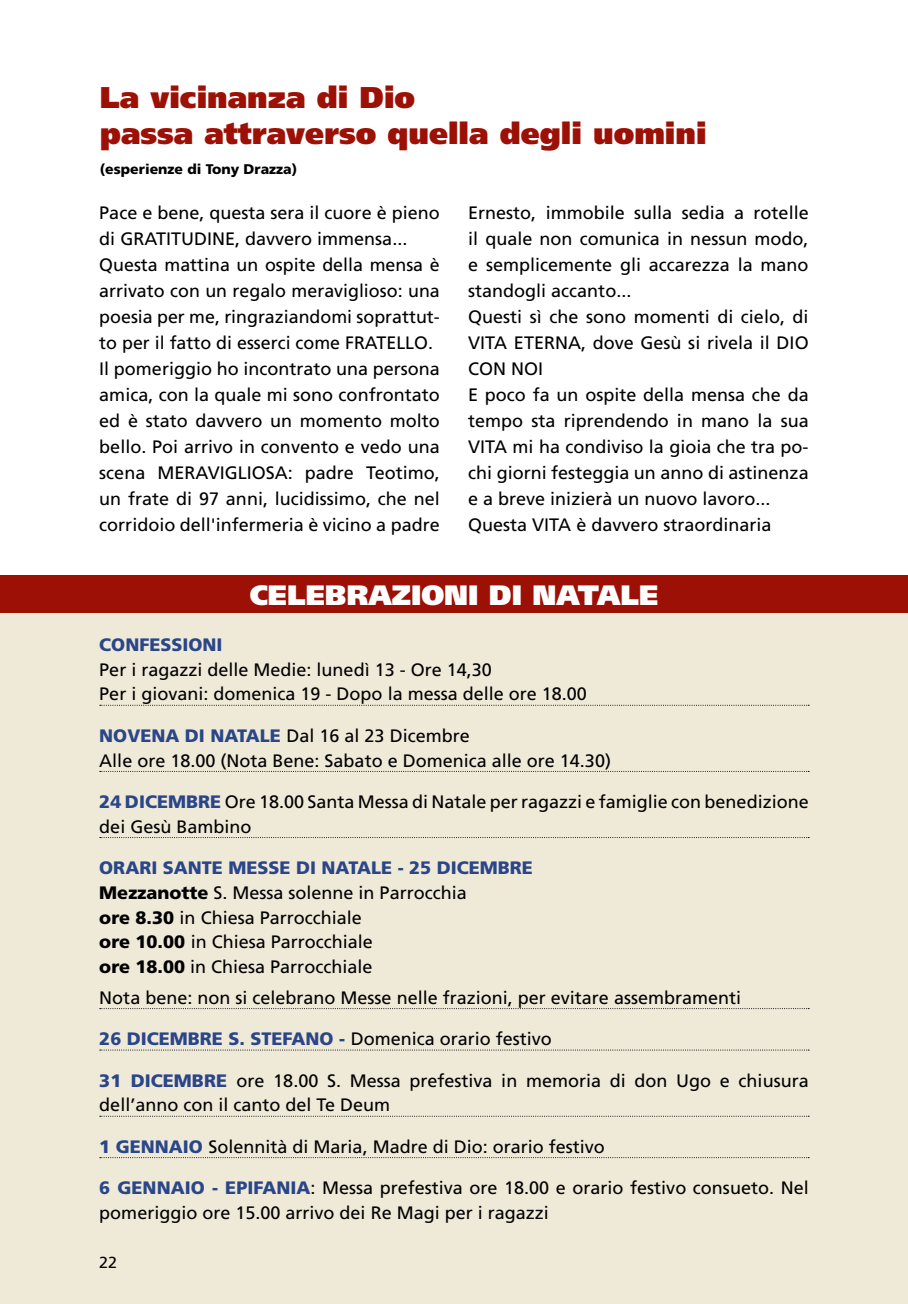
<style>
.page{position:relative;width:908px;height:1304px;background:#fff}
.page>*{position:absolute;margin:0;border:0;box-sizing:border-box;transform-origin:0 0}
.t1{font:900 30px/36px "Frutiger";color:#9c1006}
.t2{font:900 28px "Frutiger";color:#fff}
.t3{font:18px/26px "Frutiger";color:#000}
.t4{font:900 18px "Frutiger";color:#2a4689}
.t5{font:16px "Frutiger";color:#000}
.t6{font:900 14px "Frutiger";color:#000}
.s1{font-weight:900;color:#2a4689}
.s2{font-weight:900}
</style>
<div class="page">
<div style="left:0;top:609px;width:907px;height:695px;background:#efe9d8"></div>
<svg style="left:100px;top:705px;width:708px;height:1px"></svg>
<svg style="left:100px;top:771px;width:708px;height:1px"></svg>
<svg style="left:100px;top:837px;width:708px;height:1px"></svg>
<svg style="left:100px;top:1008px;width:708px;height:1px"></svg>
<svg style="left:100px;top:1050px;width:708px;height:1px"></svg>
<svg style="left:100px;top:1116px;width:708px;height:1px"></svg>
<svg style="left:100px;top:1157px;width:708px;height:1px"></svg>
<div style="left:0;top:575px;width:907px;height:38px;background:#9c1006"></div>
<h1 class="t1" style="left:100px;top:79px;width:608px">La vicinanza di Dio<br>passa attraverso quella degli uomini</h1>
<p class="t6" style="left:100px;top:161px;width:199px">(ESPERIENZE DI TONY DRAZZA)</p>
<p class="t3" style="left:99px;top:200px;width:342px">Pace e bene, questa sera il cuore è pieno di GRATITUDINE</p>
<p class="t3" style="left:99px;top:226px;width:342px;text-indent:136px">, davvero immensa...<br>Questa mattina un ospite della mensa è arrivato con un regalo meraviglioso: una poesia per me, ringraziandomi soprattut&shy;to per il fatto di esserci come FRATELLO</p>
<p class="t3" style="left:99px;top:330px;width:342px;text-indent:328px">.<br>I l pomeriggio ho incontrato una persona amica, con la quale mi sono confrontato ed è stato davvero un momento molto bello. Poi arrivo in convento e vedo una scena MERA</p>
<p class="t3" style="left:99px;top:460px;width:342px;text-align:justify;text-indent:108px">VI GLIOSA: padre Teotimo, un frate di 97 anni, lucidissimo, che nel corridoio dell'infermeria è vicino a padre</p>
<p class="t3" style="left:468px;top:200px;width:342px">Ernesto, immobile sulla sedia a rotelle il quale non comunica in nessun modo, e semplicemente gli accarezza la mano standogli accanto...<br>Questi sì che sono momenti di cielo, di<br>VITA</p>
<p class="t3" style="left:513px;top:330px;width:12px">ETERNA</p>
<p class="t3" style="left:580px;top:330px;width:207px">, dove Gesù si rivela il DIO</p>
<p class="t3" style="left:468px;top:356px;width:342px;text-indent:43px">NOI<br>E poco fa un ospite della mensa che da tempo sta riprendendo in mano la sua<br>VITA</p>
<p class="t3" style="left:468px;top:356px;width:13px">CON</p>
<p class="t3" style="left:468px;top:434px;width:342px;text-indent:44px">mi ha condiviso la gioia che tra po&shy;chi giorni festeggia un anno di astinenza e a breve inizierà un nuovo lavoro...<br>Questa VITA</p>
<p class="t3" style="left:576px;top:512px;width:197px">è davvero straordinaria</p>
<h2 class="t2" style="left:249px;top:578px;width:410px">Celebrazioni di Natale</h2>
<p class="t4" style="left:99px;top:634px;width:24px">CONFESSIONI</p>
<p class="t3" style="left:99px;top:657px;width:489px;line-height:24.8px">Per i ragazzi delle Medie: lunedì 13 - Ore 14,30<br>Per i giovani: domenica 19 - Dopo la messa delle ore 18.00</p>
<p class="t4" style="left:99px;top:725px;width:15px">NOVENA</p>
<p class="t4" style="left:185px;top:725px;width:38px">DI NATALE</p>
<p class="t3" style="left:99px;top:723px;width:513px;line-height:24.8px;text-indent:187px">Dal 16 al 23 Dicembre<br>Alle ore 18.00 (Nota Bene: Sabato e Domenica alle ore 14.30)</p>
<p class="t4" style="left:99px;top:791px;width:39px">24 DICEMBRE</p>
<p class="t3" style="left:99px;top:789px;width:710px;line-height:24.8px;text-indent:125px">Ore 18.00 Santa Messa di Natale per ragazzi e famiglie con benedizione dei Gesù Bambino</p>
<p class="t4" style="left:99px;top:857px;width:13px">ORARI</p>
<p class="t4" style="left:163px;top:857px;width:13px">SANTE</p>
<p class="t4" style="left:228px;top:857px;width:14px">MESSE</p>
<p class="t4" style="left:296px;top:857px;width:38px">DI NATALE</p>
<p class="t3" style="left:99px;top:855px;width:369px;line-height:24.8px;text-indent:298px"><span class="s1">- 25 DICEMBRE<br></span><span class="s2">MEZZANOTTE</span> S. M essa solenne in Parrocchia<br><span class="s2">ORE 8.30</span> in Chiesa Parrocchiale<br><span class="s2">ORE 10.00</span> in Chiesa Parrocchiale<br><span class="s2">ORE 18.00</span> in Chiesa Parrocchiale</p>
<p class="t3" style="left:99px;top:984px;width:643px">Nota bene: non si celebrano Messe nelle frazioni, per evitare assembramenti</p>
<p class="t4" style="left:99px;top:1028px;width:41px">26 DICEMBRE</p>
<p class="t4" style="left:228px;top:1028px;width:46px">S. STEFANO</p>
<p class="t3" style="left:339px;top:1026px;width:214px"><span class="s1">-</span> Domenica orario festivo</p>
<p class="t4" style="left:99px;top:1069px;width:45px">31 DICEMBRE</p>
<p class="t3" style="left:99px;top:1068px;width:710px;line-height:24.8px;text-indent:137px">ore 18.00 S. Messa prefestiva in memoria di don Ugo e chiusura dell’anno con il canto del Te Deum</p>
<p class="t4" style="left:99px;top:1135px;width:30px">1 GENNAIO</p>
<p class="t3" style="left:208px;top:1133px;width:398px">Solennità di Maria, Madre di Dio: orario festivo</p>
<p class="t4" style="left:99px;top:1177px;width:32px">6 GENNAIO</p>
<p class="t4" style="left:212px;top:1177px;width:25px">- EPIFANIA</p>
<p class="t3" style="left:99px;top:1175px;width:710px;line-height:24.8px;text-indent:211px">: M essa prefestiva ore 18.00 e orario festivo consueto. N el pomeriggio ore 15.00 arrivo dei Re Magi per i ragazzi</p>
<p class="t5" style="left:99px;top:1253px;width:19px">22</p>
</div>
